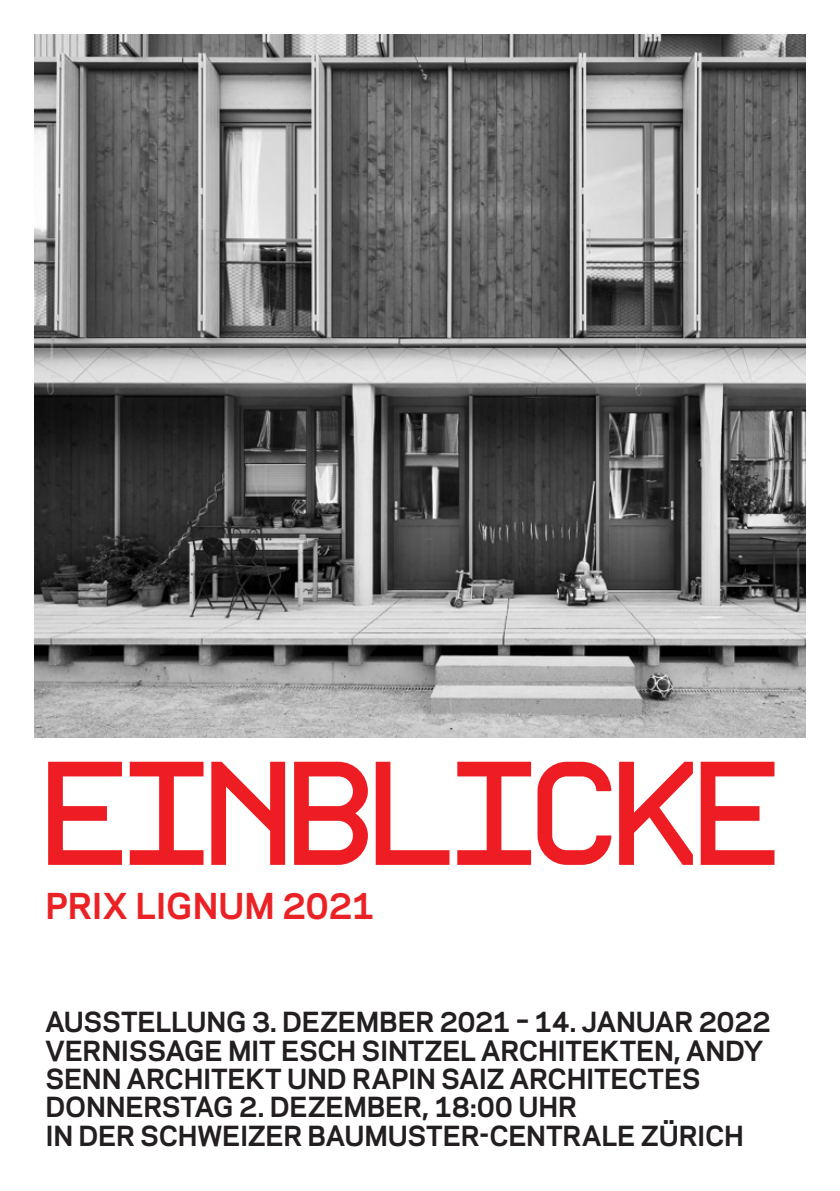
<style>
.page{position:relative;width:840px;height:1191px;background:#fff}
.page>*{position:absolute;margin:0;border:0;box-sizing:border-box;transform-origin:0 0}
.V_-_Veranstaltungsty{font:144px "Auto Scape";letter-spacing:-.085em;color:#ee1d23}
.V_-_Veranstaltungsti{font:700 33.6px "Galaxie Polaris";letter-spacing:-.005em;color:#eb2225}
.Vorderseite-Text{font:700 26px/28.4px "Galaxie Polaris";letter-spacing:-.01em;color:#231f20}
</style>
<div class="page">
<img style="left:34px;top:34px;width:771px;height:703px">
<p class="V_-_Veranstaltungsty" style="left:45px;top:730px;width:747px">EINBLICKE</p>
<p class="V_-_Veranstaltungsti" style="left:45px;top:880px;width:331px">PRIX LIGNUM 2021</p>
<p class="Vorderseite-Text" style="left:45px;top:1006px;width:726px">AUSSTELLUNG 3. DEZEMBER 2021 – 14. JANUAR 2022</p>
<p class="Vorderseite-Text" style="left:45px;top:1034px;width:718px">VERNISSAGE MIT ESCH SINTZEL ARCHITEKTEN, ANDY<br>SENN ARCHITEKT UND RAPIN SAIZ ARCHITECTES</p>
<p class="Vorderseite-Text" style="left:45px;top:1091px;width:532px">DONNERSTAG 2. DEZEMBER, 18:00 UHR</p>
<p class="Vorderseite-Text" style="left:45px;top:1119px;width:699px">IN DER SCHWEIZER BAUMUSTER-CENTRALE ZÜRICH</p>
</div>
